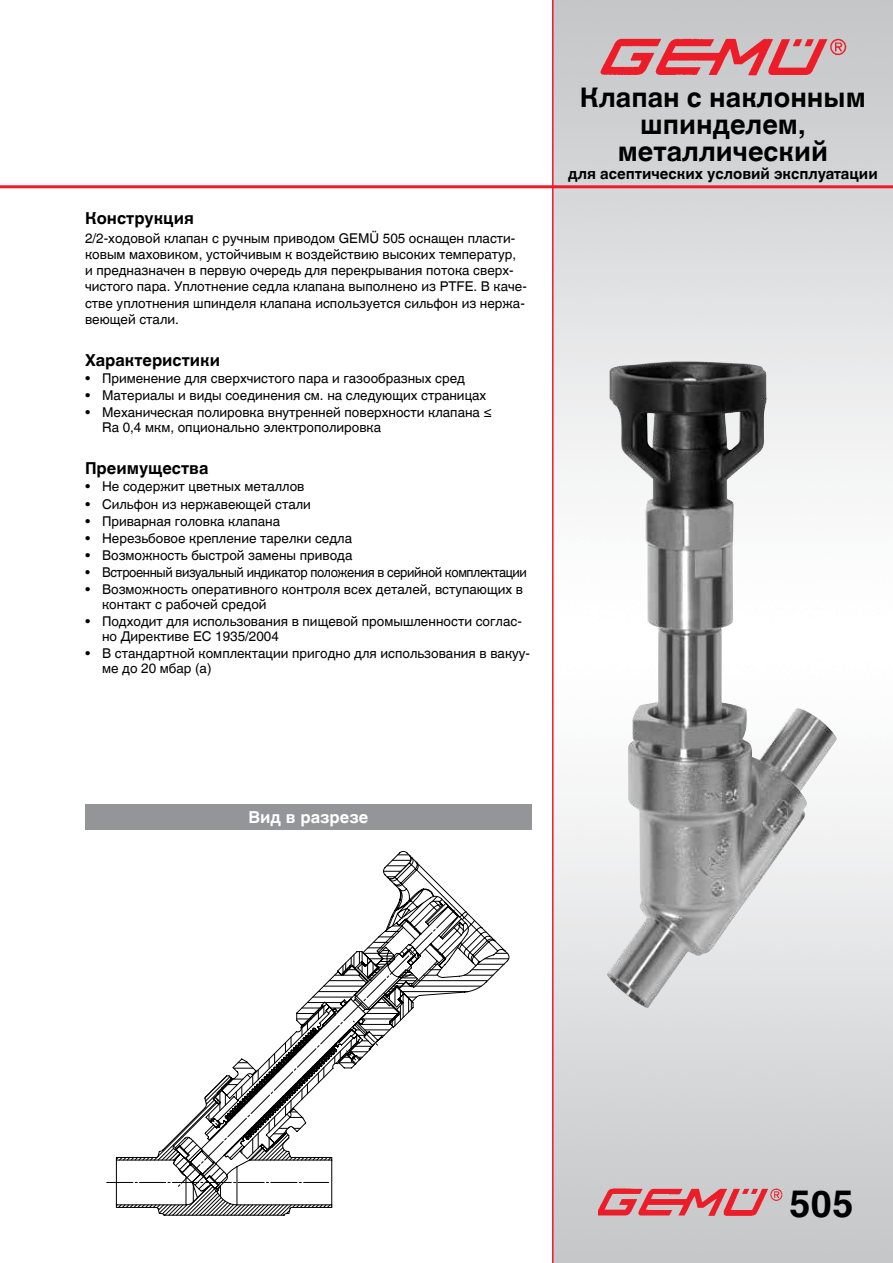
<style>
.page{position:relative;width:893px;height:1263px;background:#fff}
.page>*{position:absolute;margin:0;border:0;box-sizing:border-box;transform-origin:0 0}
.t1{font:700 37.5px "Helvetica World";color:#000}
.t2{font:700 27px/27px "Helvetica World";color:#000;text-align:center}
.t3{font:700 16.5px "Helvetica World";color:#000}
.t4{font:700 16.5px "Helvetica World";color:#fff}
.t5{font:700 15px "Helvetica World";color:#000}
.t6{font:13.5px/16.2px "Helvetica World";color:#000}
.t7{font:13.5px "Helvetica World";letter-spacing:-.03em;color:#000;scale:.96 1}
</style>
<div class="page">
<img style="left:598px;top:1189px;width:188px;height:34px">
<hr style="left:0;top:185px;width:893px;height:3px;background:#ed1c29">
<hr style="left:552px;top:0;width:2px;height:1263px;background:#ed1c29">
<img style="left:595px;top:33px;width:260px;height:54px">
<svg style="left:116px;top:851px;width:394px;height:365px"></svg>
<img style="left:607px;top:361px;width:230px;height:647px">
<div style="left:85px;top:804px;width:447px;height:26px;background:#939598"></div>
<p class="t3" style="left:85px;top:209px;width:110px">Конструкция</p>
<p class="t6" style="left:85px;top:230px;width:443px">2/2-ходовой клапан с ручным приводом GEMÜ 505 оснащен пласти&shy;ковым маховиком, устойчивым к воздействию высоких температур, и предназначен в первую очередь для перекрывания потока сверх&shy;чистого пара. Уплотнение седла клапана выполнено из PTFE. В каче&shy;стве уплотнения шпинделя клапана используется сильфон из нержа&shy;веющей стали.</p>
<p class="t3" style="left:85px;top:350px;width:137px">Xapaктеристики</p>
<p class="t6" style="left:85px;top:370px;width:382px">• Применение для сверхчистого пара и газообразных сред</p>
<p class="t6" style="left:85px;top:387px;width:403px">• Материалы и виды соединения см. на следующих страницах</p>
<p class="t6" style="left:102px;top:405px;width:391px;line-height:15px;text-indent:-17px">• Механическая полировка внутренней поверхности клапана ≤<br>Ra 0,4 мкм, опционально электрополировка</p>
<p class="t3" style="left:85px;top:459px;width:125px">Преимущества</p>
<p class="t6" style="left:85px;top:479px;width:221px">• Не содержит цветных металлов</p>
<p class="t6" style="left:85px;top:496px;width:227px">• Сильфон из нержавеющей стали</p>
<p class="t6" style="left:85px;top:513px;width:197px">• Приварная головка клапана</p>
<p class="t6" style="left:85px;top:530px;width:269px">• Нерезьбовое крепление тарелки седла</p>
<p class="t6" style="left:85px;top:547px;width:269px">• Возможность быстрой замены привода</p>
<p class="t7" style="left:85px;top:564px;width:462px">• Встроенный визуальный индикатор положения в серийной комплектации</p>
<p class="t6" style="left:102px;top:582px;width:422px;line-height:15px;text-indent:-17px">• Возможность оперативного контроля всех деталей, вступающих в контакт с рабочей средой</p>
<p class="t6" style="left:102px;top:614px;width:421px;line-height:15px;text-indent:-17px">• Подходит для использования в пищевой промышленности соглас&shy;но Директиве ЕС 1935/2004</p>
<p class="t6" style="left:102px;top:646px;width:430px;line-height:15px;text-indent:-17px">• В стандартной комплектации пригодно для использования в вакуу&shy;ме до 20 мбар (а)</p>
<h2 class="t2" style="left:580px;top:84px;width:287px">Клапан с наклонным шпинделем, металлический</h2>
<p class="t5" style="left:568px;top:165px;width:311px">для асептических условий эксплуатации</p>
<p class="t4" style="left:248px;top:807px;width:121px">Вид в разрезе</p>
<h1 class="t1" style="left:789px;top:1182px;width:66px">505</h1>
</div>
